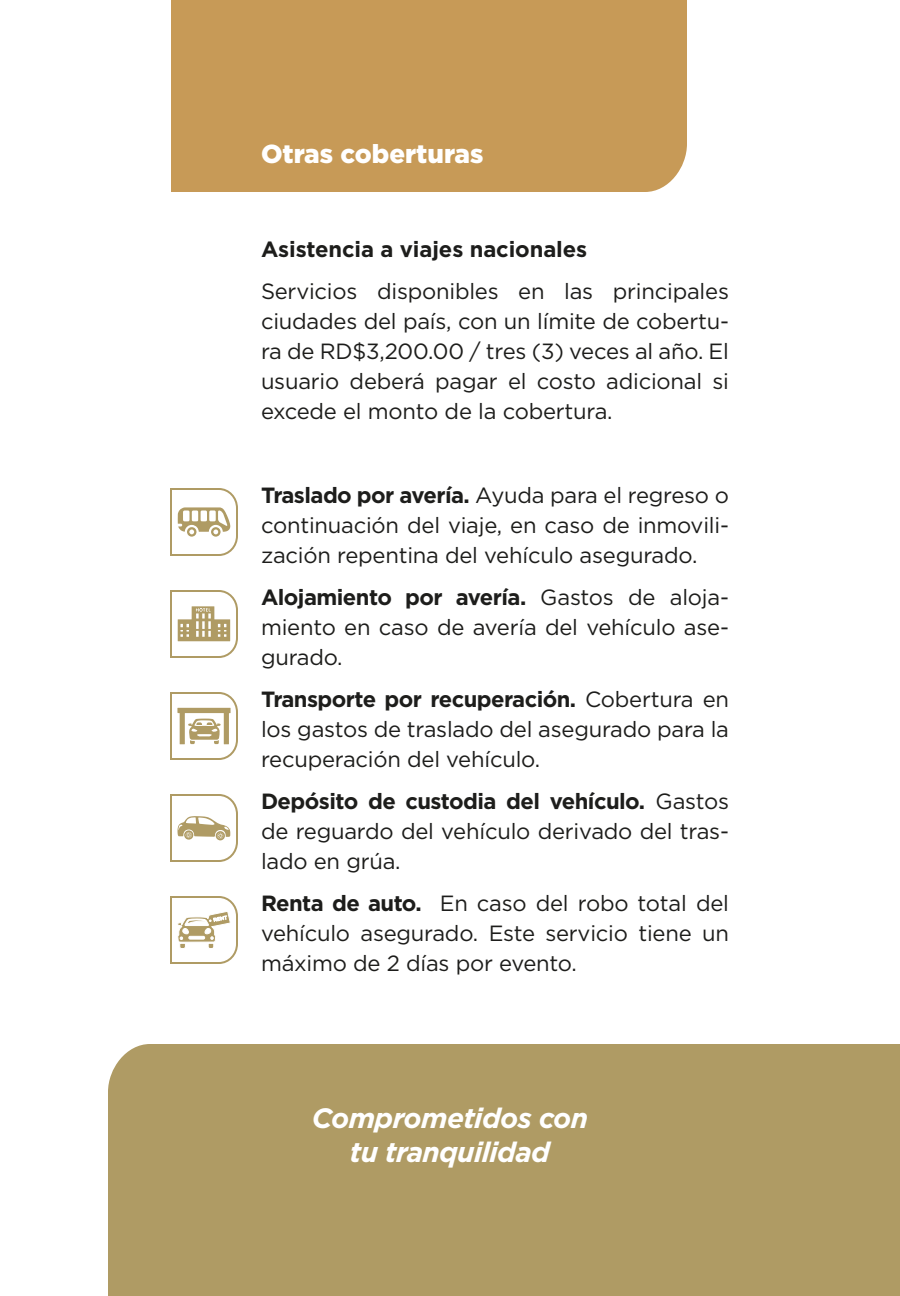
<style>
.page{position:relative;width:900px;height:1296px;background:#fff}
.page>*{position:absolute;margin:0;border:0;box-sizing:border-box;transform-origin:0 0}
.t1{font:italic 700 28px/33.6px "Gotham";letter-spacing:-.025em;color:#fff;text-align:center}
.t2{font:900 26px "Gotham";color:#fff}
.t3{font:22px/30px "Gotham";letter-spacing:-.01em;color:#1d1d1b;text-align:justify}
.t4{font:700 22px "Gotham";letter-spacing:-.005em;color:#1d1d1b}
.s1{font-weight:700}
</style>
<div class="page">
<div style="left:108px;top:1044px;width:792px;height:252px;background:#af9b64"></div>
<svg style="left:170px;top:896px;width:68px;height:68px"></svg>
<svg style="left:170px;top:794px;width:68px;height:68px"></svg>
<svg style="left:170px;top:692px;width:68px;height:68px"></svg>
<svg style="left:170px;top:590px;width:68px;height:68px"></svg>
<svg style="left:170px;top:488px;width:68px;height:68px"></svg>
<div style="left:171px;top:0;width:516px;height:192px;background:#c79a57"></div>
<p class="t2" style="left:261px;top:139px;width:224px">Otras coberturas</p>
<p class="t4" style="left:261px;top:237px;width:328px">Asistencia a viajes nacionales</p>
<p class="t3" style="left:261px;top:276px;width:470px">Servicios disponibles en las principales ciudades del país, con un límite de cobertu&shy;ra de RD$3,200.00 / tres (3) veces al año. El usuario deberá pagar el costo adicional si excede el monto de la cobertura.</p>
<p class="t3" style="left:261px;top:480px;width:470px"><span class="s1">Traslado por avería.</span> Ayuda para el regreso o continuación del viaje, en caso de inmovili&shy;zación repentina del vehículo asegurado.</p>
<p class="t3" style="left:261px;top:582px;width:470px"><span class="s1">Alojamiento por avería.</span> Gastos de aloja&shy;miento en caso de avería del vehículo ase&shy;gurado.</p>
<p class="t3" style="left:261px;top:684px;width:470px"><span class="s1">Transporte por recuperación.</span> Cobertura en los gastos de traslado del asegurado para la recuperación del vehículo.</p>
<p class="t3" style="left:261px;top:786px;width:470px"><span class="s1">Depósito de custodia del vehículo.</span> Gastos de reguardo del vehículo derivado del tras&shy;lado en grúa.</p>
<p class="t3" style="left:261px;top:888px;width:470px"><span class="s1">Renta de auto.</span> En caso del robo total del vehículo asegurado. Este servicio tiene un máximo de 2 días por evento.</p>
<p class="t1" style="left:312px;top:1101px;width:278px">Comprometidos con tu tranquilidad</p>
</div>
